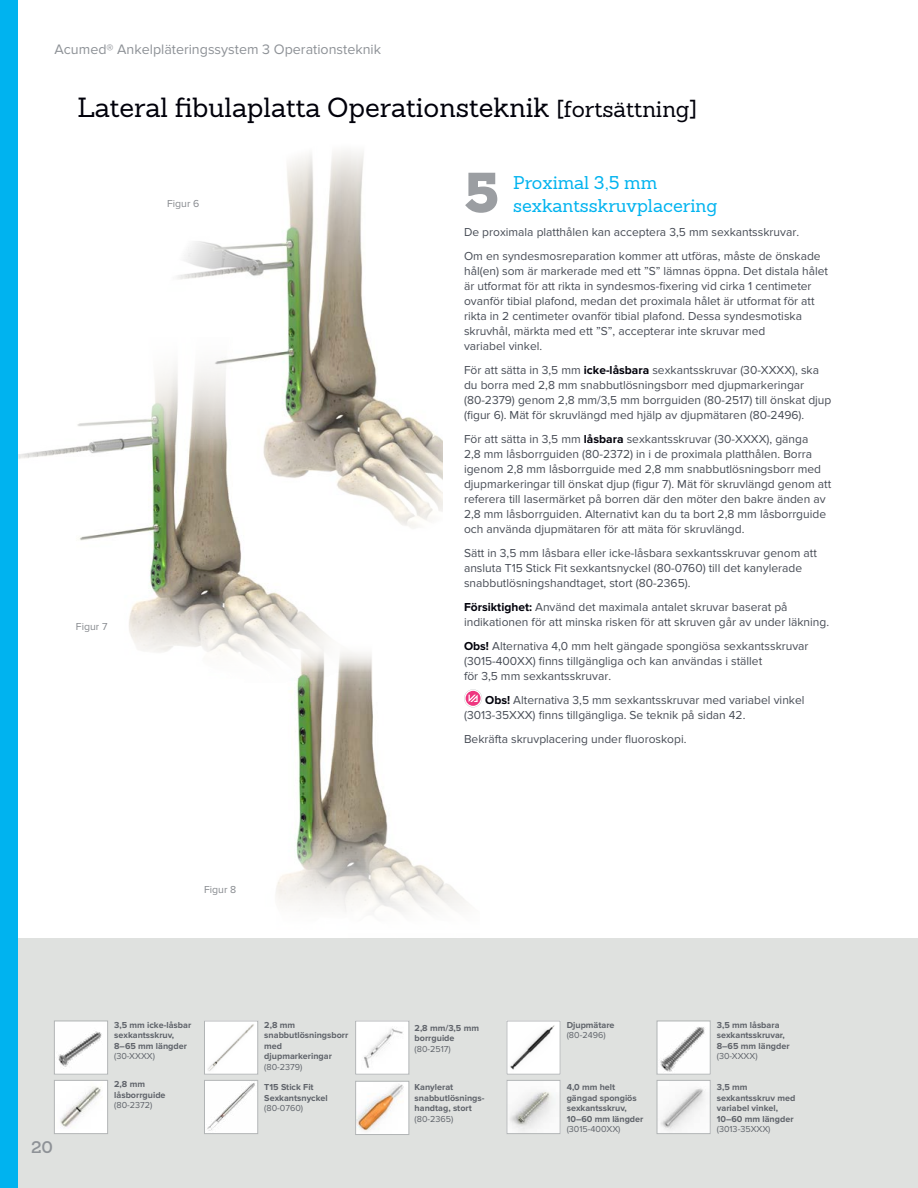
<style>
.page{position:relative;width:918px;height:1188px;background:#fff}
.page>*{position:absolute;margin:0;border:0;box-sizing:border-box;transform-origin:0 0}
.t1{font:900 54.75px "Sanchez Slab";color:#9b9ea2}
.t2{font:27px "Sanchez Slab";color:#00000a}
.t3{font:18px/23.4px "Sanchez Slab";color:#00b3ef}
.t4{font:600 16.5px "Sanchez Slab";color:#8e9297}
.t5{font:14.25px "Proxima Nova";color:#8e9297}
.t6{font:12px/15px "Proxima Nova";color:#474c55}
.t7{font:10.5px "Proxima Nova";color:#878a8f}
.t8{font:700 9px/10.5px "Proxima Nova";color:#5f636a}
.t9{font:9px "Proxima Nova";color:#5f636a}
.s1{font-size:22.5px}
.s2{font-weight:700;color:#00000a}
</style>
<div class="page">
<div style="left:8px;top:938px;width:910px;height:250px;background:#dfe1df"></div>
<img style="left:18px;top:454px;width:306px;height:187px">
<img style="left:19px;top:151px;width:423px;height:423px">
<img style="left:134px;top:632px;width:341px;height:281px">
<img style="left:206px;top:1023px;width:50px;height:50px">
<div style="left:204px;top:1021px;width:54px;height:54px;border:1px solid #b2b5b6"></div>
<img style="left:56px;top:1023px;width:50px;height:50px">
<div style="left:54px;top:1021px;width:54px;height:54px;border:1px solid #b2b5b6"></div>
<img style="left:659px;top:1023px;width:50px;height:50px">
<div style="left:657px;top:1021px;width:54px;height:54px;border:1px solid #b2b5b6"></div>
<img style="left:357px;top:1023px;width:50px;height:50px">
<div style="left:355px;top:1021px;width:54px;height:54px;border:1px solid #b2b5b6"></div>
<img style="left:56px;top:1082px;width:50px;height:50px">
<div style="left:54px;top:1080px;width:54px;height:54px;border:1px solid #b2b5b6"></div>
<img style="left:659px;top:1082px;width:50px;height:50px">
<div style="left:657px;top:1080px;width:54px;height:54px;border:1px solid #b2b5b6"></div>
<img style="left:206px;top:1082px;width:50px;height:50px">
<div style="left:204px;top:1080px;width:54px;height:54px;border:1px solid #b2b5b6"></div>
<img style="left:509px;top:1082px;width:50px;height:50px">
<div style="left:507px;top:1080px;width:54px;height:54px;border:1px solid #b2b5b6"></div>
<img style="left:509px;top:1023px;width:50px;height:50px">
<div style="left:507px;top:1021px;width:54px;height:54px;border:1px solid #b2b5b6"></div>
<img style="left:357px;top:1083px;width:50px;height:50px">
<div style="left:355px;top:1081px;width:54px;height:54px;border:1px solid #b2b5b6"></div>
<div style="left:0;top:0;width:18px;height:1188px;background:#00b3ef"></div>
<svg style="left:464px;top:689px;width:18px;height:18px"></svg>
<p class="t5" style="left:55px;top:41px;width:328px">Acumed® Ankelpläteringssystem 3 Operationsteknik</p>
<h2 class="t2" style="left:77px;top:90px;width:622px">Lateral fibulaplatta Operationsteknik <span class="s1">[fortsättning]</span></h2>
<p class="t7" style="left:167px;top:197px;width:34px">Figur 6</p>
<p class="t7" style="left:76px;top:620px;width:33px">Figur 7</p>
<h3 class="t4" style="left:31px;top:1136px;width:24px">20</h3>
<p class="t7" style="left:204px;top:883px;width:34px">Figur 8</p>
<p class="t8" style="left:114px;top:1020px;width:79px">3,5 mm icke-låsbar sexkantsskruv,<br>8–65 mm längder</p>
<p class="t9" style="left:114px;top:1051px;width:42px">(30-XXXX)</p>
<p class="t8" style="left:114px;top:1079px;width:53px">2,8 mm låsborrguide</p>
<p class="t9" style="left:114px;top:1100px;width:40px">(80-2372)</p>
<p class="t8" style="left:264px;top:1020px;width:86px">2,8 mm snabbutlösningsborr med djupmarkeringar</p>
<p class="t9" style="left:264px;top:1062px;width:40px">(80-2379)</p>
<p class="t8" style="left:264px;top:1082px;width:65px">T15 Stick Fit<br>Sexkantsnyckel</p>
<p class="t9" style="left:264px;top:1103px;width:40px">(80-0760)</p>
<h1 class="t1" style="left:464px;top:153px;width:37px">5</h1>
<h3 class="t3" style="left:513px;top:171px;width:206px">Proximal 3,5 mm sexkantsskruvplacering</h3>
<p class="t6" style="left:464px;top:221px;width:358px;line-height:24px">De proximala platthålen kan acceptera 3,5 mm sexkantsskruvar.<br>Om en syndesmosreparation kommer att utföras, måste de önskade</p>
<p class="t6" style="left:464px;top:264px;width:366px">hål(en) som är markerade med ett ”S” lämnas öppna. Det distala hålet är utformat för att rikta in syndesmos-fixering vid cirka 1 centimeter ovanför tibial plafond, medan det proximala hålet är utformat för att rikta in 2 centimeter ovanför tibial plafond. Dessa syndesmotiska skruvhål, märkta med ett ”S”, accepterar inte skruvar med<br>variabel vinkel.</p>
<p class="t6" style="left:464px;top:363px;width:369px">För att sätta in 3,5 mm <span class="s2">icke-låsbara</span> sexkantsskruvar (30-XXXX), ska du borra med 2,8 mm snabbutlösningsborr med djupmarkeringar (80-2379) genom 2,8 mm/3,5 mm borrguiden (80-2517) till önskat djup (figur 6). Mät för skruvlängd med hjälp av djupmätaren (80-2496).</p>
<p class="t6" style="left:464px;top:432px;width:369px">För att sätta in 3,5 mm <span class="s2">låsbara</span> sexkantsskruvar (30-XXXX), gänga<br>2,8 mm låsborrguiden (80-2372) in i de proximala platthålen. Borra igenom 2,8 mm låsborrguide med 2,8 mm snabbutlösningsborr med djupmarkeringar till önskat djup (figur 7). Mät för skruvlängd genom att referera till lasermärket på borren där den möter den bakre änden av 2,8 mm låsborrguiden. Alternativt kan du ta bort 2,8 mm låsborrguide och använda djupmätaren för att mäta för skruvlängd.</p>
<p class="t6" style="left:464px;top:546px;width:354px">Sätt in 3,5 mm låsbara eller icke-låsbara sexkantsskruvar genom att ansluta T15 Stick Fit sexkantsnyckel (80-0760) till det kanylerade snabbutlösningshandtaget, stort (80-2365).</p>
<p class="t6" style="left:464px;top:600px;width:367px"><span class="s2">Försiktighet:</span> Använd det maximala antalet skruvar baserat på indikationen för att minska risken för att skruven går av under läkning.</p>
<p class="t6" style="left:464px;top:639px;width:346px"><span class="s2">Obs!</span> Alternativa 4,0 mm helt gängade spongiösa sexkantsskruvar (3015-400XX) finns tillgängliga och kan användas i stället<br>för 3,5 mm sexkantsskruvar.</p>
<p class="t6" style="left:464px;top:693px;width:342px;text-indent:21px"><span class="s2">Obs!</span> Alternativa 3,5 mm sexkantsskruvar med variabel vinkel (3013-35XXX) finns tillgängliga. Se teknik på sidan 42.</p>
<p class="t6" style="left:464px;top:732px;width:224px">Bekräfta skruvplacering under fluoroskopi.</p>
<p class="t8" style="left:415px;top:1023px;width:66px">2,8 mm/3,5 mm borrguide</p>
<p class="t9" style="left:415px;top:1044px;width:38px">(80-2517)</p>
<p class="t8" style="left:415px;top:1082px;width:71px">Kanylerat snabbutlösnings&shy;handtag, stort</p>
<p class="t9" style="left:415px;top:1113px;width:40px">(80-2365)</p>
<p class="t8" style="left:567px;top:1020px;width:49px">Djupmätare</p>
<p class="t9" style="left:567px;top:1030px;width:40px">(80-2496)</p>
<p class="t8" style="left:567px;top:1082px;width:78px">4,0 mm helt gängad spongiös sexkantsskruv,<br>10–60 mm längder</p>
<p class="t9" style="left:567px;top:1124px;width:55px">(3015-400XX)</p>
<p class="t8" style="left:717px;top:1020px;width:74px">3,5 mm låsbara sexkantsskruvar,<br>8–65 mm längder</p>
<p class="t9" style="left:717px;top:1051px;width:42px">(30-XXXX)</p>
<p class="t8" style="left:717px;top:1082px;width:80px">3,5 mm sexkantsskruv med variabel vinkel,<br>10–60 mm längder</p>
<p class="t9" style="left:717px;top:1124px;width:55px">(3013-35XXX)</p>
</div>
